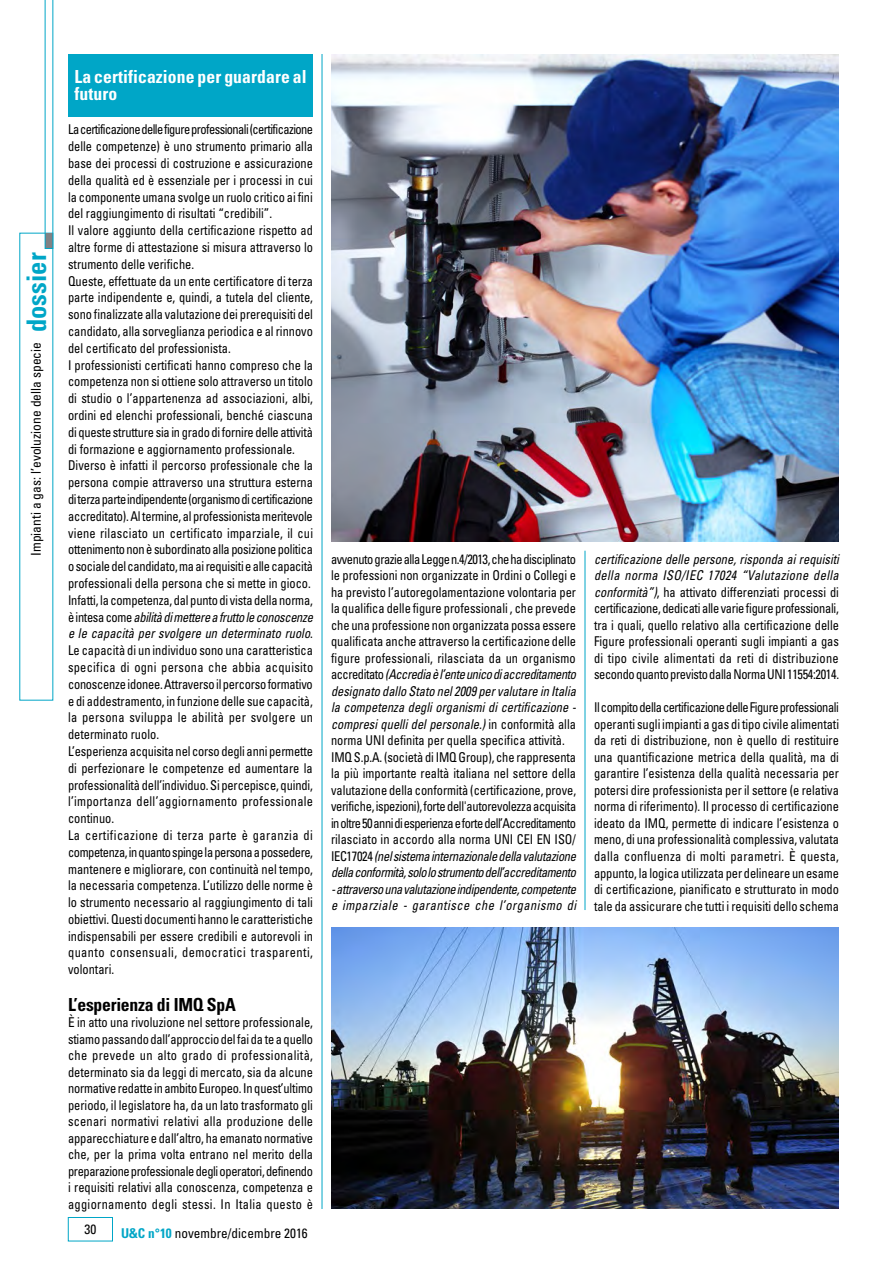
<style>
.page{position:relative;width:893px;height:1263px;background:#fff}
.page>*{position:absolute;margin:0;border:0;box-sizing:border-box;transform-origin:0 0}
.t1{font:700 condensed 27px "Univers LT Std";color:#00a6c7}
.t2{font:700 condensed 18px/16.5px "Univers LT Std";letter-spacing:.005em;color:#fff}
.t3{font:700 condensed 18px "Univers";letter-spacing:-.015em;color:#000}
.t4{font:condensed 13.5px/16.8px "Univers LT Std";color:#000;scale:.92 1}
.t5{font:condensed 13.5px/16.5px "Univers LT Std";color:#000;text-align:justify}
.t6{font:italic condensed 13.5px/16.5px "Univers LT Std";letter-spacing:-.035em;color:#000;scale:.92 1}
.s1{font-style:italic}
.s2{font-weight:700;color:#00a6c7}
</style>
<div class="page">
<svg style="left:45px;top:0;width:8px;height:249px"></svg>
<div style="left:68px;top:1217px;width:45px;height:24px;border:1px solid #00a6c7"></div>
<hr style="left:322px;top:54px;width:1px;height:1155px;background:#00a6c7">
<hr style="left:585px;top:551px;width:1px;height:359px;background:#00a6c7">
<div style="left:68px;top:54px;width:245px;height:62px;background:#00a6c7"></div>
<img style="left:331px;top:54px;width:508px;height:487px">
<img style="left:331px;top:927px;width:508px;height:282px">
<h1 class="t1" style="left:20px;top:332px;width:81px;rotate:-90deg">dossier</h1>
<p class="t5" style="left:28px;top:556px;width:215px;rotate:-90deg">Impianti a gas: l’evoluzione della specie</p>
<h2 class="t2" style="left:74px;top:69px;width:234px">La certificazione per guardare al futuro</h2>
<p class="t4" style="left:68px;top:121px;width:268px">La certificazione delle figure professionali (certificazione delle competenze) è uno strumento primario alla base dei processi di costruzione e assicurazione della qualità ed è essenziale per i processi in cui la componente umana svolge un ruolo critico ai fini del raggiungimento di risultati “credibili”.<br>Il valore aggiunto della certificazione rispetto ad altre forme di attestazione si misura attraverso lo strumento delle verifiche.<br>Queste, effettuate da un ente certificatore di terza parte indipendente e, quindi, a tutela del cliente, sono finalizzate alla valutazione dei prerequisiti del candidato, alla sorveglianza periodica e al rinnovo del certificato del professionista.<br>I professionisti certificati hanno compreso che la competenza non si ottiene solo attraverso un titolo di studio o l’appartenenza ad associazioni, albi, ordini ed elenchi professionali, benché ciascuna di queste strutture sia in grado di fornire delle attività di formazione e aggiornamento professionale.<br>Diverso è infatti il percorso professionale che la persona compie attraverso una struttura esterna di terza parte indipendente (organismo di certificazione accreditato). Al termine, al professionista meritevole viene rilasciato un certificato imparziale, il cui ottenimento non è subordinato alla posizione politica o sociale del candidato, ma ai requisiti e alle capacità professionali della persona che si mette in gioco.<br>Infatti, la competenza, dal punto di vista della norma, è intesa come <span class="s1">abilità di mettere a frutto le conoscenze e le capacità per svolgere un determinato ruolo</span>.<br>Le capacità di un individuo sono una caratteristica specifica di ogni persona che abbia acquisito conoscenze idonee. Attraverso il percorso formativo e di addestramento, in funzione delle sue capacità, la persona sviluppa le abilità per svolgere un determinato ruolo.<br>L’esperienza acquisita nel corso degli anni permette di perfezionare le competenze ed aumentare la professionalità dell’individuo. Si percepisce, quindi, l’importanza dell’aggiornamento professionale continuo.<br>La certificazione di terza parte è garanzia di competenza, in quanto spinge la persona a possedere, mantenere e migliorare, con continuità nel tempo, la necessaria competenza. L’utilizzo delle norme è lo strumento necessario al raggiungimento di tali obiettivi. Questi documenti hanno le caratteristiche indispensabili per essere credibili e autorevoli in quanto consensuali, democratici trasparenti, volontari.</p>
<h2 class="t3" style="left:68px;top:993px;width:169px">L’esperienza di IMQ SpA</h2>
<p class="t5" style="left:68px;top:1014px;width:247px">È in atto una rivoluzione nel settore professionale, stiamo passando dall’approccio del fai da te a quello che prevede un alto grado di professionalità, determinato sia da leggi di mercato, sia da alcune normative redatte in ambito Europeo. In quest’ultimo periodo, il legislatore ha, da un lato trasformato gli scenari normativi relativi alla produzione delle apparecchiature e dall’altro, ha emanato normative che, per la prima volta entrano nel merito della preparazione professionale degli operatori, definendo i requisiti relativi alla conoscenza, competenza e aggiornamento degli stessi. In Italia questo è</p>
<p class="t5" style="left:85px;top:1221px;width:13px">30</p>
<p class="t5" style="left:121px;top:1224px;width:188px"><span class="s2">U&amp;C n°10</span> novembre/dicembre 2016</p>
<p class="t4" style="left:331px;top:551px;width:268px">avvenuto grazie alla Legge n.4/2013, che ha disciplinato le professioni non organizzate in Ordini o Collegi e ha previsto l’autoregolamentazione volontaria per la qualifica delle figure professionali , che prevede che una professione non organizzata possa essere qualificata anche attraverso la certificazione delle figure professionali, rilasciata da un organismo accreditato <span class="s1">(Accredia è l’ente unico di accreditamento designato dallo Stato nel 2009 per valutare in Italia la competenza degli organismi di certificazione - compresi quelli del personale.)</span> in conformità alla norma UNI definita per quella specifica attività.<br>IMQ S.p.A. (società di IMQ Group), che rappresenta la più importante realtà italiana nel settore della valutazione della conformità (certificazione, prove, verifiche, ispezioni), forte dell'autorevolezza acquisita in oltre 50 anni di esperienza e forte dell’Accreditamento rilasciato in accordo alla norma UNI CEI EN ISO/ IEC17024 <span class="s1">(nel sistema internazionale della valutazione della conformità, solo lo strumento dell’accreditamento</span></p>
<p class="t6" style="left:331px;top:881px;width:268px">- attraverso una valutazione indipendente, competente e imparziale - garantisce che l’organismo di</p>
<p class="t4" style="left:594px;top:551px;width:268px;text-align:justify"><span class="s1">certificazione delle persone, risponda ai requisiti della norma ISO/IEC 17024 “Valutazione della conformità”)</span>, ha attivato differenziati processi di certificazione, dedicati alle varie figure professionali, tra i quali, quello relativo alla certificazione delle Figure professionali operanti sugli impianti a gas di tipo civile alimentati da reti di distribuzione secondo quanto previsto dalla Norma UNI 11554:2014.</p>
<p class="t4" style="left:594px;top:699px;width:268px;text-align:justify">Il compito della certificazione delle Figure professionali operanti sugli impianti a gas di tipo civile alimentati da reti di distribuzione, non è quello di restituire una quantificazione metrica della qualità, ma di garantire l’esistenza della qualità necessaria per potersi dire professionista per il settore (e relativa norma di riferimento). Il processo di certificazione ideato da IMQ, permette di indicare l’esistenza o meno, di una professionalità complessiva, valutata dalla confluenza di molti parametri. È questa, appunto, la logica utilizzata per delineare un esame di certificazione, pianificato e strutturato in modo tale da assicurare che tutti i requisiti dello schema</p>
</div>
